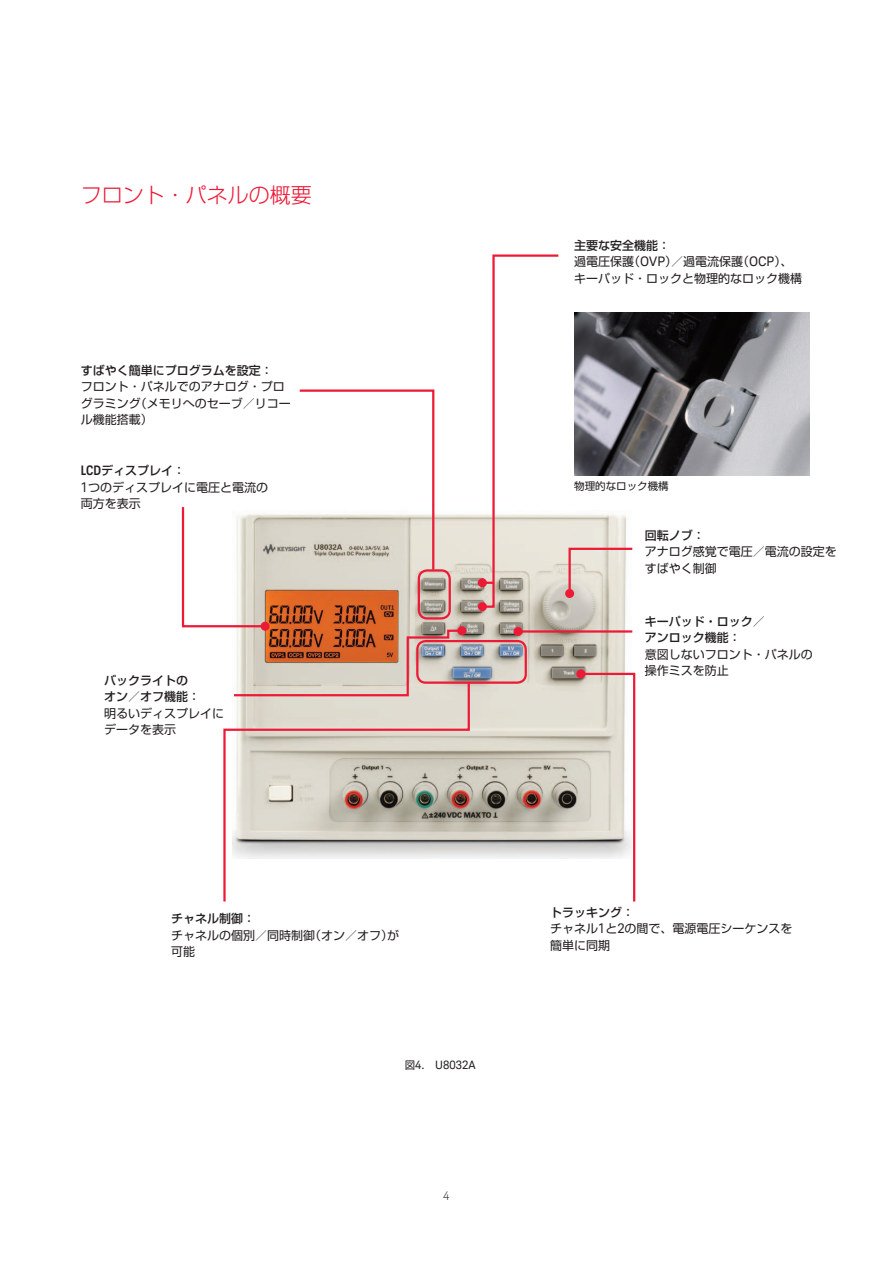
<style>
.page{position:relative;width:893px;height:1263px;background:#fff}
.page>*{position:absolute;margin:0;border:0;box-sizing:border-box;transform-origin:0 0}
.t1{font:300 21px "Shin Go Pro";color:#ed1a36}
.t2{font:12px/16.5px "Shin Go Pro";color:#231f20}
.t3{font:500 12px/16.5px "Shin Go Pro";color:#231f20}
.t4{font:300 12px "Keysight Sans";color:#231f20}
.t5{font:11.55px "Keysight Sans";color:#231f20}
.t6{font:10.5px "Shin Go Pro";color:#231f20}
.s1{font-family:"Keysight Sans Condensed";font-weight:700;font-size:13.2px}
.s2{font-weight:500}
.s3{font-family:"Keysight Sans";font-size:13.2px}
.s4{font-family:"Shin Go Pro";font-size:10.5px}
</style>
<div class="page">
<img style="left:464px;top:514px;width:163px;height:344px">
<img style="left:574px;top:313px;width:236px;height:163px">
<svg style="left:223px;top:684px;width:248px;height:218px"></svg>
<div style="left:416px;top:640px;width:111px;height:44px;border:2px solid #ed1a36;border-radius:9px"></div>
<svg style="left:478px;top:602px;width:9px;height:9px"></svg>
<svg style="left:480px;top:254px;width:81px;height:355px"></svg>
<div style="left:478px;top:578px;width:9px;height:9px;background:#ed1a36;border-radius:50%"></div>
<svg style="left:579px;top:672px;width:57px;height:230px"></svg>
<div style="left:576px;top:669px;width:9px;height:9px;background:#ed1a36;border-radius:50%"></div>
<svg style="left:567px;top:547px;width:66px;height:49px;background:#e7d4cd"></svg>
<div style="left:565px;top:589px;width:9px;height:9px;background:#ed1a36;border-radius:50%"></div>
<hr style="left:518px;top:630px;width:114px;height:3px;background:#ed1a36">
<div style="left:514px;top:627px;width:9px;height:9px;background:#ed1a36;border-radius:50%"></div>
<svg style="left:181px;top:389px;width:283px;height:308px"></svg>
<div style="left:457px;top:626px;width:9px;height:9px;background:#ed1a36;border-radius:50%"></div>
<h1 class="t1" style="left:81px;top:178px;width:233px">フロント・パネルの概要</h1>
<p class="t3" style="left:81px;top:361px;width:194px">すばやく簡単にプログラムを設定：</p>
<p class="t2" style="left:81px;top:377px;width:212px">フロント・パネルでのアナログ・プログラミング（メモリへのセーブ／リコール機能搭載）</p>
<p class="t2" style="left:81px;top:461px;width:189px"><span class="s1">LCD</span><span class="s2">ディスプレイ：<br></span><span class="s3">1</span>つのディスプレイに電圧と電流の両方を表示</p>
<p class="t3" style="left:104px;top:670px;width:98px">バックライトのオン／オフ機能：</p>
<p class="t2" style="left:104px;top:703px;width:121px">明るいディスプレイにデータを表示</p>
<p class="t3" style="left:171px;top:909px;width:85px">チャネル制御：</p>
<p class="t2" style="left:171px;top:925px;width:230px">チャネルの個別／同時制御（オン／オフ）が可能</p>
<p class="t5" style="left:405px;top:1058px;width:72px"><span class="s4">図</span>4. U8032A</p>
<p class="t4" style="left:443px;top:1188px;width:8px">4</p>
<p class="t2" style="left:574px;top:235px;width:229px"><span class="s2">主要な安全機能：<br></span>過電圧保護（<span class="s3">OVP</span>）／過電流保護（<span class="s3">OCP</span>）、キーパッド・ロックと物理的なロック機構</p>
<p class="t6" style="left:574px;top:477px;width:96px">物理的なロック機構</p>
<p class="t3" style="left:645px;top:525px;width:61px">回転ノブ：</p>
<p class="t2" style="left:645px;top:542px;width:194px">アナログ感覚で電圧／電流の設定をすばやく制御</p>
<p class="t3" style="left:645px;top:611px;width:121px">キーパッド・ロック／アンロック機能：</p>
<p class="t2" style="left:645px;top:644px;width:169px">意図しないフロント・パネルの操作ミスを防止</p>
<p class="t2" style="left:550px;top:903px;width:244px"><span class="s2">トラッキング：<br></span>チャネル<span class="s3">1</span>と<span class="s3">2</span>の間で、電源電圧シーケンスを簡単に同期</p>
</div>
